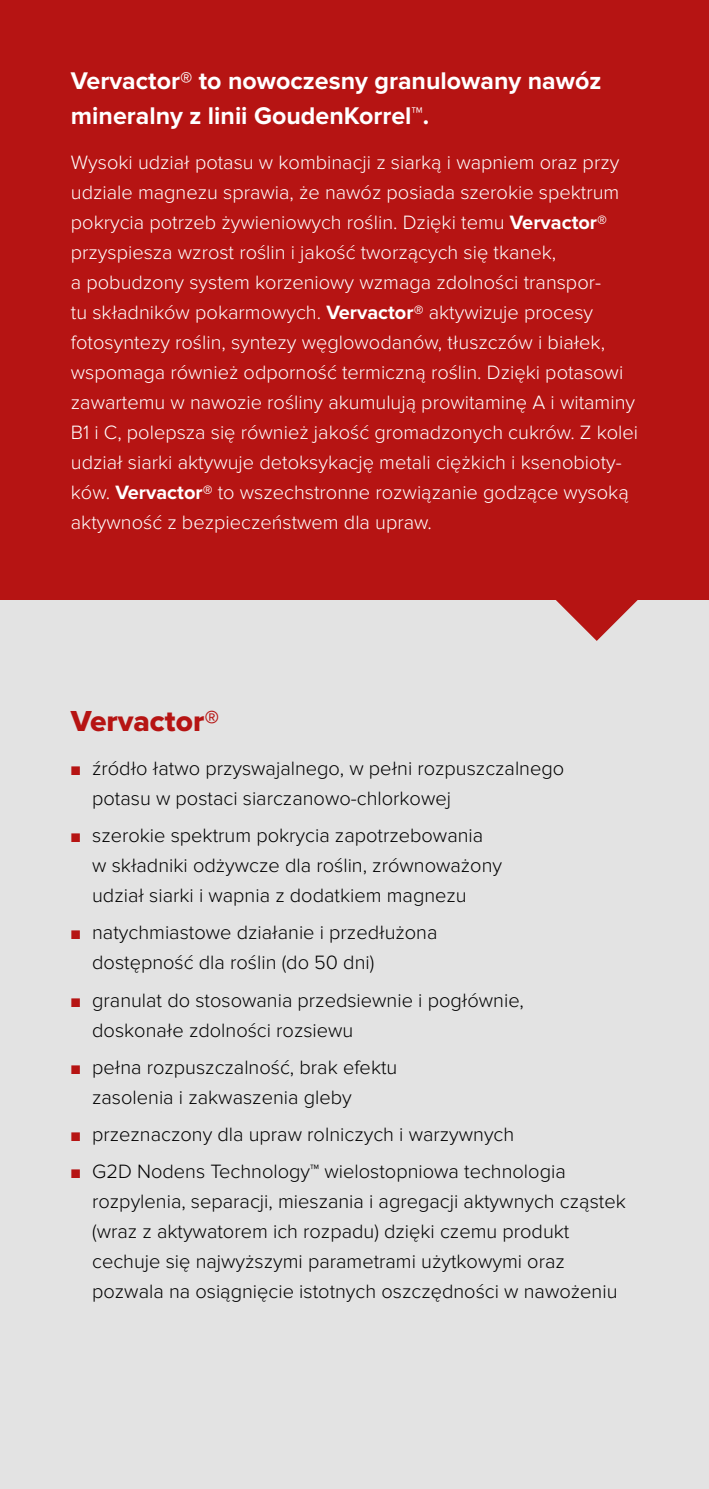
<style>
.page{position:relative;width:709px;height:1489px;background:#fff}
.page>*{position:absolute;margin:0;border:0;box-sizing:border-box;transform-origin:0 0}
.t1{font:30px "Proxima Nova Extrabld";color:#b61413}
.t2{font:700 25px/35px "Proxima Nova";color:#fff}
.t3{font:300 20px/30px "Proxima Nova";color:#000}
.t4{font:300 20px/30px "Proxima Nova";color:#fff}
.s1{font-weight:700}
.s2{font-size:15px;color:#b61413}
</style>
<div class="page">
<div style="left:0;top:599px;width:709px;height:889px;background:#e3e3e3"></div>
<div style="left:0;top:0;width:709px;height:599px;background:#b61413"></div>
<svg style="left:555px;top:599px;width:83px;height:42px"></svg>
<p class="t2" style="left:71px;top:64px;width:532px">Vervactor® to nowoczesny granulowany nawóz mineralny z linii GoudenKorrel™.</p>
<p class="t4" style="left:71px;top:147px;width:568px">Wysoki udział potasu w kombinacji z siarką i wapniem oraz przy udziale magnezu sprawia, że nawóz posiada szerokie spektrum pokrycia potrzeb żywieniowych roślin. Dzięki temu <span class="s1">Vervactor® </span>przyspiesza wzrost roślin i jakość tworzących się tkanek,<br>a pobudzony system korzeniowy wzmaga zdolności transpor-<br>tu składników pokarmowych. <span class="s1">Vervactor®</span> aktywizuje procesy fotosyntezy roślin, syntezy węglowodanów, tłuszczów i białek, wspomaga również odporność termiczną roślin. Dzięki potasowi zawartemu w nawozie rośliny akumulują prowitaminę A i witaminy B1 i C, polepsza się również jakość gromadzonych cukrów. Z kolei udział siarki aktywuje detoksykację metali ciężkich i ksenobioty&shy;ków. <span class="s1">Vervactor®</span> to wszechstronne rozwiązanie godzące wysoką aktywność z bezpieczeństwem dla upraw.</p>
<h1 class="t1" style="left:71px;top:703px;width:150px">Vervactor®</h1>
<p class="t3" style="left:92px;top:753px;width:473px;text-indent:-21px"><span class="s2">■</span> źródło łatwo przyswajalnego, w pełni rozpuszczalnego potasu w postaci siarczanowo-chlorkowej</p>
<p class="t3" style="left:92px;top:820px;width:411px;text-indent:-21px"><span class="s2">■</span> szerokie spektrum pokrycia zapotrzebowania w składniki odżywcze dla roślin, zrównoważony udział siarki i wapnia z dodatkiem magnezu</p>
<p class="t3" style="left:92px;top:918px;width:347px;text-indent:-21px"><span class="s2">■</span> natychmiastowe działanie i przedłużona dostępność dla roślin (do 50 dni)</p>
<p class="t3" style="left:92px;top:985px;width:433px;text-indent:-21px"><span class="s2">■</span> granulat do stosowania przedsiewnie i pogłównie, doskonałe zdolności rozsiewu</p>
<p class="t3" style="left:92px;top:1052px;width:307px;text-indent:-21px"><span class="s2">■</span> pełna rozpuszczalność, brak efektu zasolenia i zakwaszenia gleby</p>
<p class="t3" style="left:71px;top:1119px;width:445px"><span class="s2">■</span> przeznaczony dla upraw rolniczych i warzywnych</p>
<p class="t3" style="left:92px;top:1156px;width:535px;text-indent:-21px"><span class="s2">■</span> G2D Nodens Technology™ wielostopniowa technologia rozpylenia, separacji, mieszania i agregacji aktywnych cząstek (wraz z aktywatorem ich rozpadu) dzięki czemu produkt cechuje się najwyższymi parametrami użytkowymi oraz pozwala na osiągnięcie istotnych oszczędności w nawożeniu</p>
</div>
